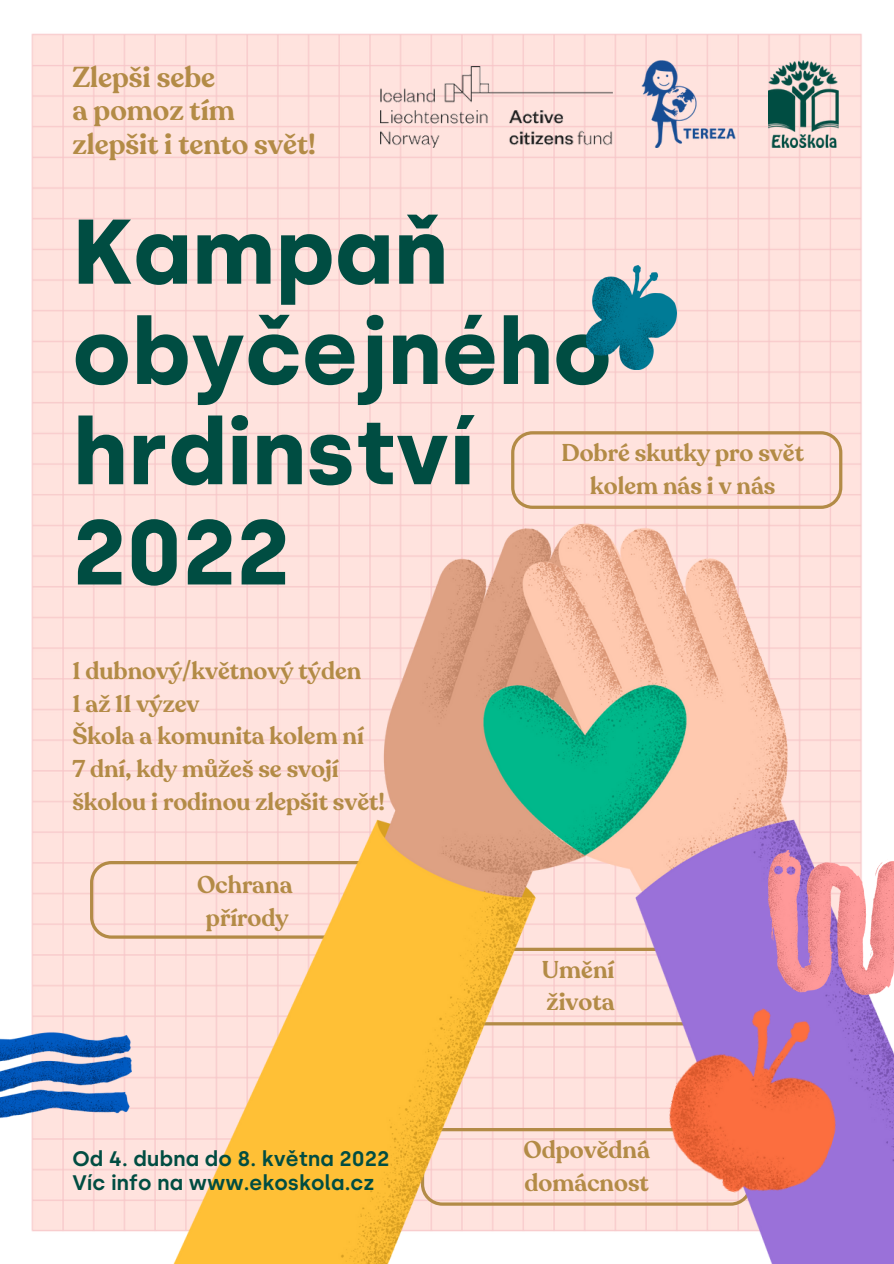
<style>
.page{position:relative;width:894px;height:1264px;background:#fff}
.page>*{position:absolute;margin:0;border:0;box-sizing:border-box;transform-origin:0 0}
.t1{font:700 91.5px/100.2px "Silka";color:#004d42}
.t2{font:600 28.5px "Recoleta";color:#b38b46}
.t3{font:600 24px/32.7px "Recoleta";color:#b38b46}
.t4{font:600 21px "Silka";color:#004d42}
</style>
<div class="page">
<img style="left:31px;top:33px;width:831px;height:1199px">
<svg style="left:90px;top:861px;width:75px;height:77px;background:#f6d7cb"></svg>
<img style="left:165px;top:516px;width:728px;height:747px">
<img style="left:768px;top:850px;width:125px;height:144px">
<img style="left:586px;top:266px;width:90px;height:103px">
<img style="left:0;top:1030px;width:131px;height:97px">
<img style="left:652px;top:991px;width:209px;height:222px">
<svg style="left:511px;top:431px;width:331px;height:78px;background:#f7d8cd"></svg>
<img style="left:768px;top:61px;width:70px;height:86px">
<img style="left:641px;top:61px;width:94px;height:86px">
<img style="left:380px;top:66px;width:232px;height:81px">
<p class="t2" style="left:72px;top:58px;width:144px">Zlepši sebe</p>
<p class="t2" style="left:72px;top:92px;width:164px">a pomoz tím</p>
<p class="t2" style="left:72px;top:126px;width:245px">zlepšit i tento svět!</p>
<p class="t1" style="left:72px;top:201px;width:540px">Kampaň obyčejného hrdinství</p>
<p class="t1" style="left:72px;top:502px;width:219px">2022</p>
<p class="t3" style="left:561px;top:437px;width:244px;text-align:center">Dobré skutky pro svět kolem nás i v nás</p>
<p class="t3" style="left:72px;top:655px;width:290px">1 dubnový/květnový týden</p>
<p class="t3" style="left:72px;top:687px;width:128px">1 až 11 výzev</p>
<p class="t3" style="left:72px;top:720px;width:293px">Škola a komunita kolem ní</p>
<p class="t3" style="left:72px;top:753px;width:268px">7 dní, kdy můžeš se svojí</p>
<p class="t3" style="left:72px;top:785px;width:314px">školou i rodinou zlepšit svět!</p>
<p class="t3" style="left:197px;top:868px;width:97px">Ochrana</p>
<p class="t3" style="left:206px;top:901px;width:84px">přírody</p>
<p class="t4" style="left:72px;top:1145px;width:318px">Od 4. dubna do 8. května 2022</p>
<p class="t4" style="left:72px;top:1170px;width:303px">Víc info na www.ekoskola.cz</p>
<p class="t3" style="left:542px;top:953px;width:74px">Umění</p>
<p class="t3" style="left:546px;top:986px;width:69px">života</p>
<p class="t3" style="left:523px;top:1133px;width:128px">Odpovědná domácnost</p>
</div>
